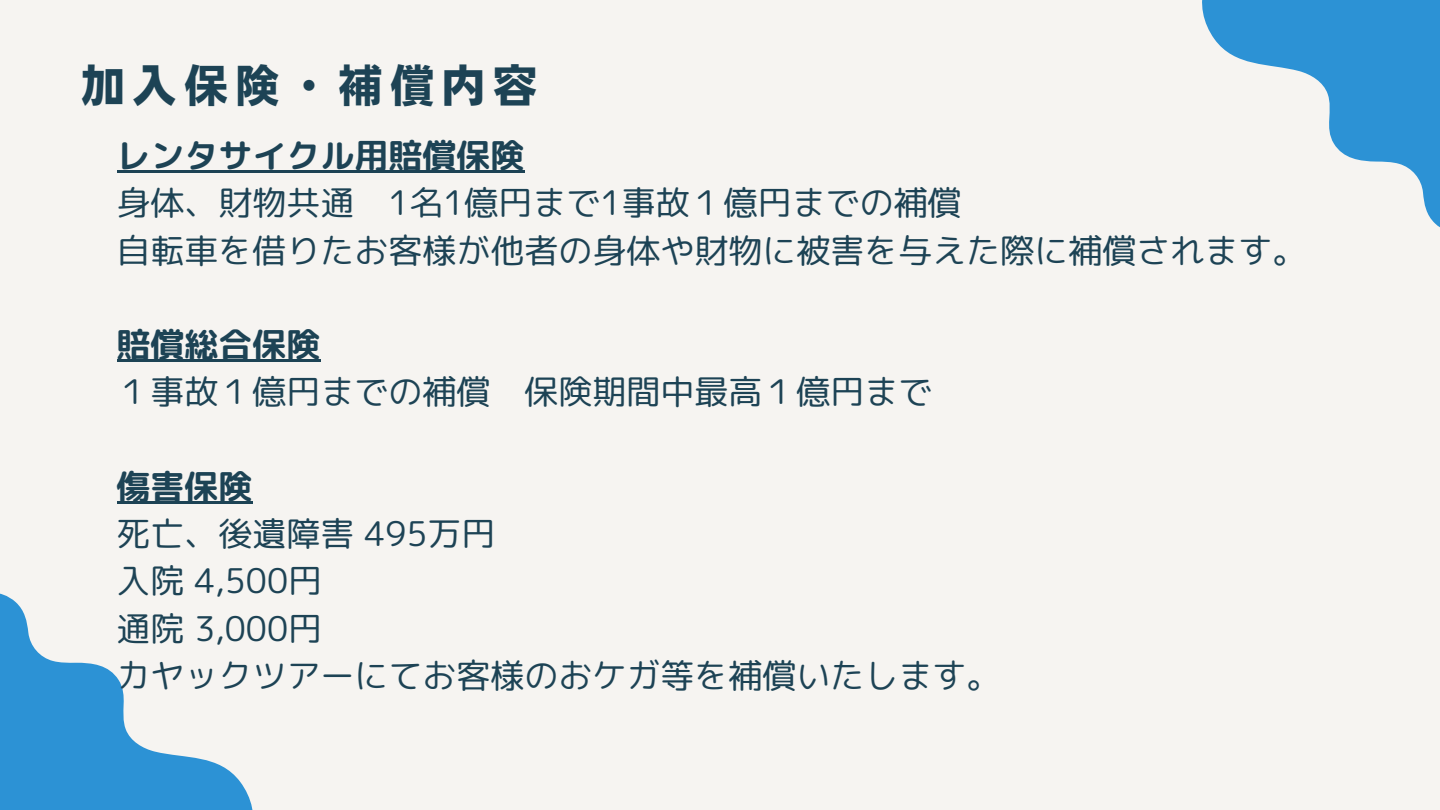
<style>
.page{position:relative;width:1440px;height:810px;background:#f6f4f1}
.page>*{position:absolute;margin:0;border:0;box-sizing:border-box;transform-origin:0 0}
.t1{font:44px "Nud Motoya Cedar Std W6";letter-spacing:.17em;color:#1d4355}
.t2{font:34px/47.2px "rounded mplus 1 p regular";color:#1d4355}
.t3{font:34px "rounded mplus 1 p bold";color:#1d4355}
</style>
<div class="page">
<svg style="left:1202px;top:0;width:238px;height:228px"></svg>
<svg style="left:0;top:593px;width:253px;height:217px"></svg>
<hr style="left:117px;top:170px;width:407px;height:3px;background:#1d4355">
<hr style="left:117px;top:359px;width:204px;height:3px;background:#1d4355">
<hr style="left:117px;top:501px;width:136px;height:3px;background:#1d4355">
<p class="t1" style="left:81px;top:63px;width:458px">加入保険・補償内容</p>
<p class="t3" style="left:117px;top:132px;width:409px">レンタサイクル用賠償保険</p>
<p class="t2" style="left:117px;top:179px;width:1191px">身体、財物共通 1名1億円まで1事故１億円までの補償<br>自転車を借りたお客様が他者の身体や財物に被害を与えた際に補償されます。</p>
<p class="t3" style="left:117px;top:321px;width:205px">賠償総合保険</p>
<p class="t2" style="left:117px;top:368px;width:817px">１事故１億円までの補償 保険期間中最高１億円まで</p>
<p class="t3" style="left:117px;top:462px;width:137px">傷害保険</p>
<p class="t2" style="left:117px;top:510px;width:885px">死亡、後遺障害 495万円<br>入院 4,500円<br>通院 3,000円<br>カヤックツアーにてお客様のおケガ等を補償いたします。</p>
</div>
